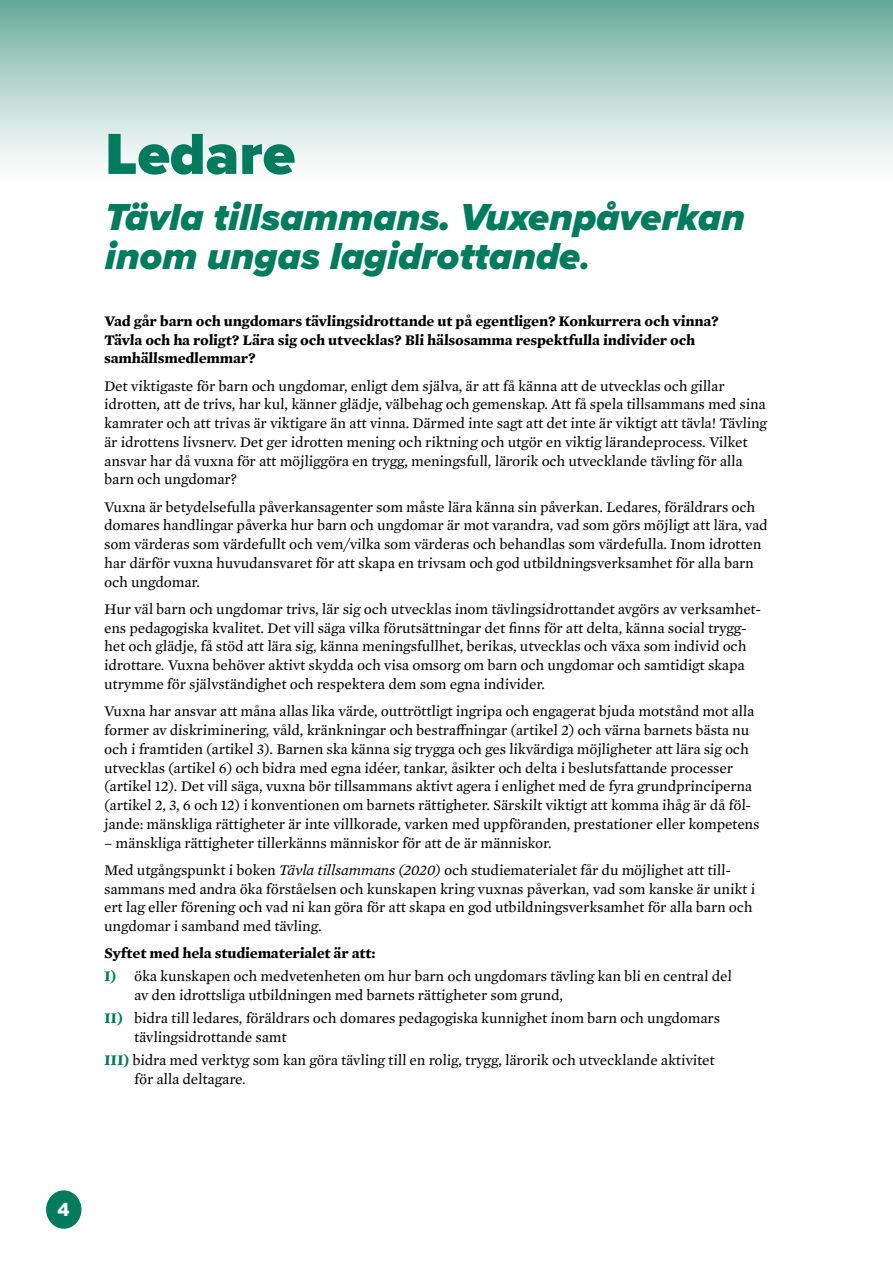
<style>
.page{position:relative;width:893px;height:1263px;background:#fff}
.page>*{position:absolute;margin:0;border:0;box-sizing:border-box;transform-origin:0 0}
.t1{font:900 60px "Proxima Nova";color:#007b5e}
.t2{font:italic 900 39px/39px "Proxima Nova";color:#007b5e}
.t3{font:900 18px "Arial";color:#fff}
.t4{font:15px/18.8px "Mercury Text G2";color:#000}
.t5{font:700 15px/18.8px "Mercury Text G2";color:#000}
.s1{font-size:33px}
.s2{font-style:italic}
.s3{font-weight:700}
.s4{font-weight:700;color:#007b5e}
</style>
<div class="page">
<div style="left:46px;top:1190px;width:35px;height:39px;background:#007b5e;border-radius:50%"></div>
<div style="left:0;top:0;width:893px;height:183px;background:linear-gradient(to bottom,#6aac9b,#fff)"></div>
<h1 class="t1" style="left:105px;top:109px;width:192px">Ledare</h1>
<h2 class="t2" style="left:105px;top:197px;width:641px">Tävla tillsammans. Vuxenpåverkan inom ungas lagidrottande<span class="s1">.</span></h2>
<p class="t5" style="left:104px;top:311px;width:617px">Vad går barn och ungdomars tävlingsidrottande ut på egentligen? Konkurrera och vinna?<br>Tävla och ha roligt? Lära sig och utvecklas? Bli hälsosamma respektfulla individer och samhällsmedlemmar?</p>
<p class="t4" style="left:104px;top:376px;width:664px">Det viktigaste för barn och ungdomar, enligt dem själva, är att få känna att de utvecklas och gillar idrotten, att de trivs, har kul, känner glädje, välbehag och gemenskap. Att få spela tillsammans med sina kamrater och att trivas är viktigare än att vinna. Därmed inte sagt att det inte är viktigt att tävla! Tävling är idrottens livsnerv. Det ger idrotten mening och riktning och utgör en viktig lärandeprocess. Vilket ansvar har då vuxna för att möjliggöra en trygg, meningsfull, lärorik och utvecklande tävling för alla barn och ungdomar?</p>
<p class="t4" style="left:104px;top:497px;width:666px">Vuxna är betydelsefulla påverkansagenter som måste lära känna sin påverkan. Ledares, föräldrars och domares handlingar påverka hur barn och ungdomar är mot varandra, vad som görs möjligt att lära, vad som värderas som värdefullt och vem/vilka som värderas och behandlas som värdefulla. Inom idrotten har därför vuxna huvudansvaret för att skapa en trivsam och god utbildningsverksamhet för alla barn och ungdomar.</p>
<p class="t4" style="left:104px;top:599px;width:659px">Hur väl barn och ungdomar trivs, lär sig och utvecklas inom tävlingsidrottandet avgörs av verksamhet&shy;ens pedagogiska kvalitet. Det vill säga vilka förutsättningar det finns för att delta, känna social trygg&shy;het och glädje, få stöd att lära sig, känna meningsfullhet, berikas, utvecklas och växa som individ och idrottare. Vuxna behöver aktivt skydda och visa omsorg om barn och ungdomar och samtidigt skapa utrymme för självständighet och respektera dem som egna individer.</p>
<p class="t4" style="left:104px;top:701px;width:657px">Vuxna har ansvar att måna allas lika värde, outtröttligt ingripa och engagerat bjuda motstånd mot alla former av diskriminering, våld, kränkningar och bestraffningar (artikel 2) och värna barnets bästa nu och i framtiden (artikel 3). Barnen ska känna sig trygga och ges likvärdiga möjligheter att lära sig och utvecklas (artikel 6) och bidra med egna idéer, tankar, åsikter och delta i beslutsfattande processer (artikel 12). Det vill säga, vuxna bör tillsammans aktivt agera i enlighet med de fyra grundprinciperna (artikel 2, 3, 6 och 12) i konventionen om barnets rättigheter. Särskilt viktigt att komma ihåg är då föl&shy;jande: mänskliga rättigheter är inte villkorade, varken med uppföranden, prestationer eller kompetens</p>
<p class="t4" style="left:104px;top:828px;width:629px;line-height:27.3px">– mänskliga rättigheter tillerkänns människor för att de är människor.<br>Med utgångspunkt i boken <span class="s2">Tävla tillsammans (2020)</span> och studiematerialet får du möjlighet att till-</p>
<p class="t4" style="left:104px;top:878px;width:653px">sammans med andra öka förståelsen och kunskapen kring vuxnas påverkan, vad som kanske är unikt i ert lag eller förening och vad ni kan göra för att skapa en god utbildningsverksamhet för alla barn och ungdomar i samband med tävling.</p>
<p class="t4" style="left:104px;top:941px;width:630px;line-height:23px"><span class="s3">Syftet med hela studiematerialet är att:<br></span><span class="s4">I)</span> öka kunskapen och medvetenheten om hur barn och ungdomars tävling kan bli en central del</p>
<p class="t4" style="left:104px;top:983px;width:618px;line-height:23px;text-indent:30px">av den idrottsliga utbildningen med barnets rättigheter som grund,<br><span class="s4">II)</span> bidra till ledares, föräldrars och domares pedagogiska kunnighet inom barn och ungdomars</p>
<p class="t4" style="left:104px;top:1024px;width:613px;line-height:23px;text-indent:30px">tävlingsidrottande samt<br><span class="s4">III)</span> bidra med verktyg som kan göra tävling till en rolig, trygg, lärorik och utvecklande aktivitet</p>
<p class="t4" style="left:134px;top:1068px;width:114px">för alla deltagare.</p>
<p class="t3" style="left:57px;top:1197px;width:14px">4</p>
</div>
